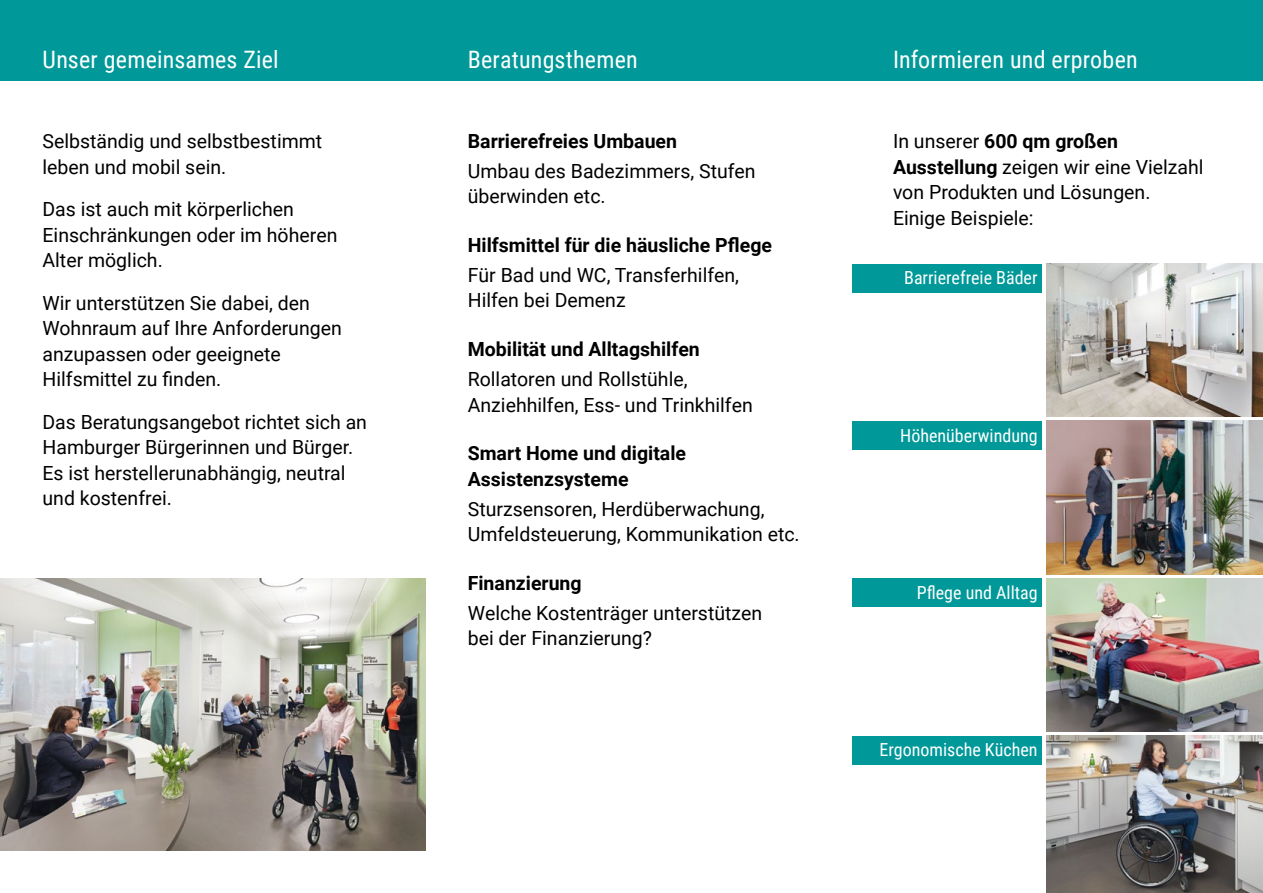
<style>
.page{position:relative;width:1263px;height:893px;background:#fff}
.page>*{position:absolute;margin:0;border:0;box-sizing:border-box;transform-origin:0 0}
.t1{font:24px "Roboto Condensed";letter-spacing:.01em;color:#fff}
.t2{font:19.5px/25.5px "Roboto";color:#000}
.t3{font:700 19.5px/25.5px "Roboto";color:#000}
.t4{font:18px "Roboto Condensed";color:#fff}
.s1{font-weight:700}
</style>
<div class="page">
<div style="left:0;top:0;width:1263px;height:81px;background:#009898"></div>
<img style="left:1046px;top:421px;width:217px;height:153px">
<div style="left:853px;top:421px;width:189px;height:29px;background:#009898"></div>
<img style="left:1046px;top:264px;width:217px;height:153px">
<div style="left:853px;top:264px;width:189px;height:29px;background:#009898"></div>
<img style="left:1046px;top:736px;width:217px;height:157px">
<div style="left:853px;top:736px;width:189px;height:29px;background:#009898"></div>
<img style="left:1046px;top:578px;width:217px;height:153px">
<div style="left:853px;top:578px;width:189px;height:29px;background:#009898"></div>
<img style="left:0;top:578px;width:425px;height:272px">
<p class="t1" style="left:43px;top:42px;width:238px">Unser gemeinsames Ziel</p>
<p class="t2" style="left:43px;top:128px;width:281px">Selbständig und selbstbestimmt leben und mobil sein.</p>
<p class="t2" style="left:43px;top:196px;width:296px">Das ist auch mit körperlichen<br>Einschränkungen oder im höheren<br>Alter möglich.</p>
<p class="t2" style="left:43px;top:289px;width:301px">Wir unterstützen Sie dabei, den<br>Wohnraum auf Ihre Anforderungen anzupassen oder geeignete<br>Hilfsmittel zu finden.</p>
<p class="t2" style="left:43px;top:408px;width:326px">Das Beratungsangebot richtet sich an<br>Hamburger Bürgerinnen und Bürger.<br>Es ist herstellerunabhängig, neutral und kostenfrei.</p>
<p class="t1" style="left:468px;top:42px;width:172px">Beratungsthemen</p>
<p class="t1" style="left:893px;top:42px;width:246px">Informieren und erproben</p>
<p class="t3" style="left:468px;top:128px;width:211px">Barrierefreies Umbauen</p>
<p class="t2" style="left:468px;top:157px;width:289px">Umbau des Badezimmers, Stufen überwinden etc.</p>
<p class="t3" style="left:468px;top:232px;width:306px">Hilfsmittel für die häusliche Pflege</p>
<p class="t2" style="left:468px;top:261px;width:273px">Für Bad und WC, Transferhilfen,<br>Hilfen bei Demenz</p>
<p class="t3" style="left:468px;top:336px;width:234px">Mobilität und Alltagshilfen</p>
<p class="t2" style="left:468px;top:366px;width:287px">Rollatoren und Rollstühle,<br>Anziehhilfen, Ess- und Trinkhilfen</p>
<p class="t3" style="left:468px;top:440px;width:220px">Smart Home und digitale<br>Assistenzsysteme</p>
<p class="t2" style="left:468px;top:495px;width:333px">Sturzsensoren, Herdüberwachung,<br>Umfeldsteuerung, Kommunikation etc.</p>
<p class="t3" style="left:468px;top:570px;width:115px">Finanzierung</p>
<p class="t2" style="left:468px;top:599px;width:296px">Welche Kostenträger unterstützen bei der Finanzierung?</p>
<p class="t2" style="left:893px;top:128px;width:312px">In unserer <span class="s1">600 qm großen<br>Ausstellung</span> zeigen wir eine Vielzahl von Produkten und Lösungen.<br>Einige Beispiele:</p>
<p class="t4" style="left:904px;top:265px;width:135px">Barrierefreie Bäder</p>
<p class="t4" style="left:900px;top:423px;width:139px">Höhenüberwindung</p>
<p class="t4" style="left:917px;top:580px;width:122px">Pflege und Alltag</p>
<p class="t4" style="left:879px;top:737px;width:160px">Ergonomische Küchen</p>
</div>
